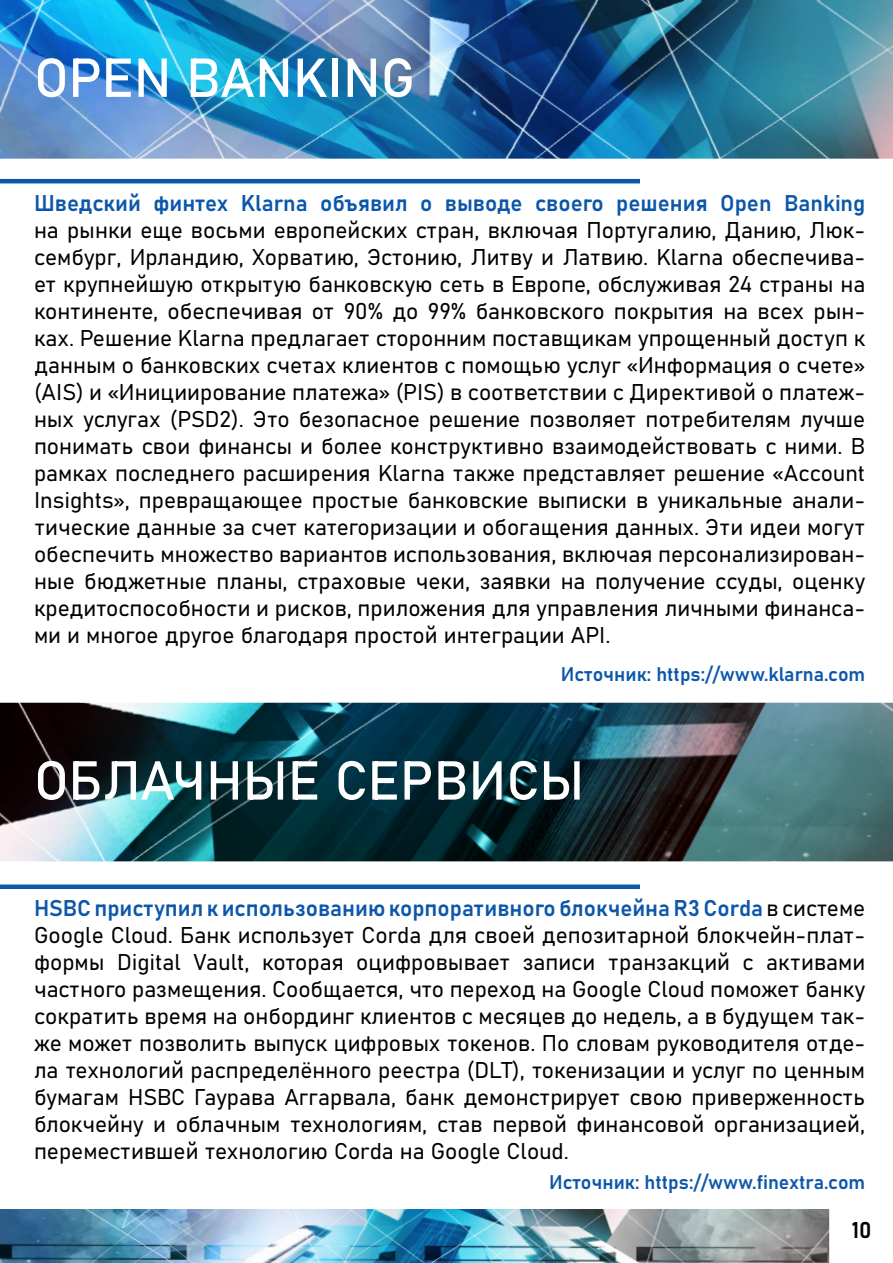
<style>
.page{position:relative;width:893px;height:1263px;background:#fff}
.page>*{position:absolute;margin:0;border:0;box-sizing:border-box;transform-origin:0 0}
.t1{font:54px "Bahnschrift";color:#fff}
.t2{font:22.5px/27px "Bahnschrift";color:#000;text-align:justify}
.t3{font:22.5px "Bahnschrift";color:#0d57ab}
.t4{font:19.5px "Bahnschrift";color:#0d57ab}
.s1{color:#0d57ab}
</style>
<div class="page">
<img style="left:0;top:1209px;width:829px;height:54px">
<hr style="left:0;top:179px;width:640px;height:4px;background:#0d57ab">
<img style="left:0;top:0;width:893px;height:159px">
<div style="left:0;top:884px;width:640px;height:5px;background:#0d57ab"></div>
<img style="left:0;top:703px;width:893px;height:158px">
<h1 class="t1" style="left:34px;top:37px;width:383px">OPEN BANKING</h1>
<p class="t3" style="left:34px;top:186px;width:833px">Шведский финтех Klarna объявил о выводе своего решения Open Banking</p>
<p class="t2" style="left:34px;top:215px;width:833px">на рынки еще восьми европейских стран, включая Португалию, Данию, Люк&shy;сембург, Ирландию, Хорватию, Эстонию, Литву и Латвию. Klarna обеспечива&shy;ет крупнейшую открытую банковскую сеть в Европе, обслуживая 24 страны на континенте, обеспечивая от 90% до 99% банковского покрытия на всех рын&shy;ках. Решение Klarna предлагает сторонним поставщикам упрощенный доступ к данным о банковских счетах клиентов с помощью услуг «Информация о счете» (AIS) и «Инициирование платежа» (PIS) в соответствии с Директивой о платеж&shy;ных услугах (PSD2). Это безопасное решение позволяет потребителям лучше понимать свои финансы и более конструктивно взаимодействовать с ними. В рамках последнего расширения Klarna также представляет решение «Account Insights», превращающее простые банковские выписки в уникальные анали&shy;тические данные за счет категоризации и обогащения данных. Эти идеи могут обеспечить множество вариантов использования, включая персонализирован&shy;ные бюджетные планы, страховые чеки, заявки на получение ссуды, оценку кредитоспособности и рисков, приложения для управления личными финанса&shy;ми и многое другое благодаря простой интеграции API.</p>
<p class="t4" style="left:561px;top:659px;width:306px">Источник: https://www.klarna.com</p>
<h1 class="t1" style="left:34px;top:740px;width:552px">ОБЛАЧНЫЕ СЕРВИСЫ</h1>
<p class="t2" style="left:34px;top:893px;width:833px"><span class="s1">HSBC приступил к использованию корпоративного блокчейна R3 Corda</span> в системе Google Cloud. Банк использует Corda для своей депозитарной блокчейн-плат&shy;формы Digital Vault, которая оцифровывает записи транзакций с активами частного размещения. Сообщается, что переход на Google Cloud поможет банку сократить время на онбординг клиентов с месяцев до недель, а в будущем так&shy;же может позволить выпуск цифровых токенов. По словам руководителя отде&shy;ла технологий распределённого реестра (DLT), токенизации и услуг по ценным бумагам HSBC Гаурава Аггарвала, банк демонстрирует свою приверженность блокчейну и облачным технологиям, став первой финансовой организацией, переместившей технологию Corda на Google Cloud.</p>
<p class="t4" style="left:549px;top:1167px;width:318px">Источник: https://www.finextra.com</p>
<p class="t2" style="left:852px;top:1215px;width:21px">10</p>
</div>
